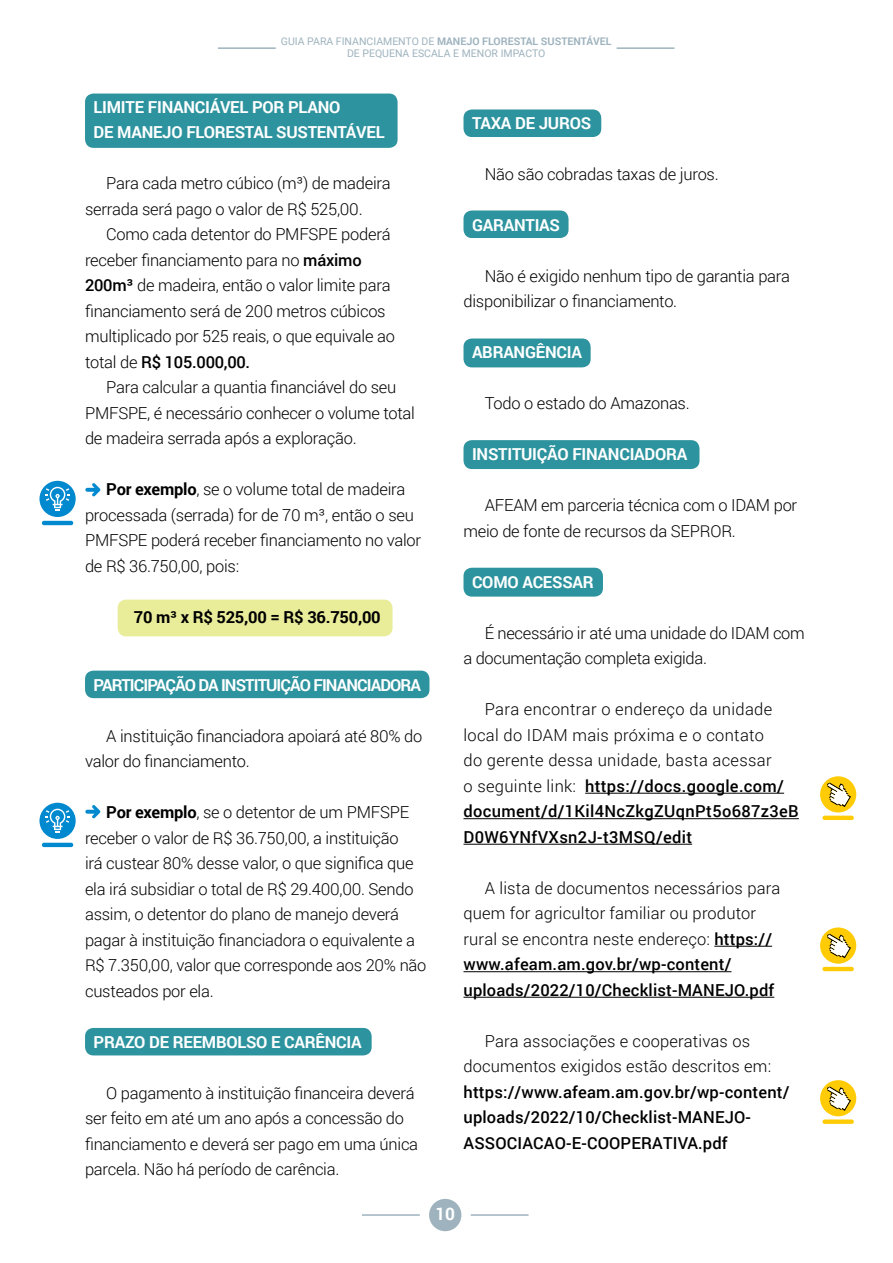
<style>
.page{position:relative;width:893px;height:1263px;background:#fff}
.page>*{position:absolute;margin:0;border:0;box-sizing:border-box;transform-origin:0 0}
.t1{font:700 17.25px "Roboto";color:#fff}
.t2{font:300 16.5px/25.5px "Roboto";letter-spacing:-.015em;color:#000}
.t3{font:300 16.5px/25.5px "Roboto";letter-spacing:.01em;color:#000}
.t4{font:300 16.5px/25.5px "Roboto";letter-spacing:.02em;color:#000}
.t5{font:700 16.5px "Roboto";letter-spacing:-.015em;color:#fff}
.t6{font:500 16.5px/25.5px "Roboto";letter-spacing:.01em;color:#000}
.t7{font:700 16.5px "Roboto";letter-spacing:-.015em;color:#000}
.t8{font:10.5px/12px "Roboto";color:#9eb3be;text-align:center}
.s1{font-weight:700}
.s2{font-weight:500}
</style>
<div class="page">
<div style="left:429px;top:1199px;width:32px;height:32px;background:#9eb3be;border-radius:50%"></div>
<hr style="left:471px;top:1214px;width:58px;height:2px;background:#9eb3be">
<hr style="left:362px;top:1214px;width:58px;height:2px;background:#9eb3be">
<hr style="left:617px;top:47px;width:57px;height:2px;background:#9eb3be">
<hr style="left:218px;top:47px;width:58px;height:2px;background:#9eb3be">
<div style="left:463px;top:109px;width:138px;height:28px;background:#2d939e;border-radius:9px"></div>
<div style="left:118px;top:600px;width:275px;height:36px;background:#e9ed9a;border-radius:9px"></div>
<div style="left:85px;top:1028px;width:287px;height:27px;background:#2d939e;border-radius:9px"></div>
<div style="left:85px;top:94px;width:313px;height:54px;background:#2d939e;border-radius:9px"></div>
<div style="left:463px;top:440px;width:236px;height:29px;background:#2d939e;border-radius:9px"></div>
<div style="left:463px;top:338px;width:128px;height:29px;background:#2d939e;border-radius:9px"></div>
<div style="left:463px;top:210px;width:105px;height:28px;background:#2d939e;border-radius:9px"></div>
<div style="left:463px;top:568px;width:140px;height:29px;background:#2d939e;border-radius:9px"></div>
<div style="left:85px;top:671px;width:344px;height:27px;background:#2d939e;border-radius:9px"></div>
<div style="left:820px;top:776px;width:36px;height:36px;background:#ffcb05;border-radius:50%"></div>
<svg style="left:827px;top:782px;width:24px;height:25px"></svg>
<hr style="left:822px;top:816px;width:32px;height:4px;background:#ffcb05;border-radius:2px">
<div style="left:820px;top:927px;width:36px;height:37px;background:#ffcb05;border-radius:50%"></div>
<svg style="left:827px;top:934px;width:24px;height:24px"></svg>
<hr style="left:822px;top:967px;width:32px;height:4px;background:#ffcb05;border-radius:2px">
<div style="left:820px;top:1080px;width:36px;height:36px;background:#ffcb05;border-radius:50%"></div>
<svg style="left:827px;top:1086px;width:24px;height:25px"></svg>
<div style="left:822px;top:1119px;width:32px;height:5px;background:#ffcb05;border-radius:2px"></div>
<div style="left:39px;top:481px;width:37px;height:36px;background:#0089cf;border-radius:50%"></div>
<hr style="left:42px;top:521px;width:31px;height:4px;background:#0089cf;border-radius:2px">
<svg style="left:45px;top:487px;width:25px;height:24px"></svg>
<svg style="left:85px;top:483px;width:15px;height:14px"></svg>
<div style="left:39px;top:803px;width:37px;height:36px;background:#0089cf;border-radius:50%"></div>
<hr style="left:42px;top:843px;width:31px;height:4px;background:#0089cf;border-radius:2px">
<svg style="left:45px;top:809px;width:25px;height:24px"></svg>
<svg style="left:85px;top:805px;width:15px;height:13px"></svg>
<hr style="left:585px;top:793px;width:199px;height:1px;background:#000">
<hr style="left:463px;top:818px;width:336px;height:1px;background:#000">
<hr style="left:463px;top:844px;width:229px;height:1px;background:#000">
<hr style="left:714px;top:946px;width:58px;height:1px;background:#000">
<hr style="left:463px;top:971px;width:268px;height:1px;background:#000">
<hr style="left:463px;top:997px;width:311px;height:1px;background:#000">
<p class="t8" style="left:281px;top:35px;width:332px">GUIA PARA FINANCIAMENTO DE <span class="s1">MANEJO FLORESTAL SUSTENTÁVEL<br></span>DE PEQUENA ESCALA E MENOR IMPACTO</p>
<p class="t5" style="left:94px;top:95px;width:18px">LIMITE</p>
<p class="t5" style="left:148px;top:95px;width:11px">FINANCIÁVEL</p>
<p class="t5" style="left:252px;top:95px;width:12px">POR</p>
<p class="t5" style="left:288px;top:95px;width:22px">PLANO</p>
<p class="t5" style="left:94px;top:121px;width:49px">DE MANEJO</p>
<p class="t5" style="left:186px;top:121px;width:20px">FLORESTAL</p>
<p class="t5" style="left:276px;top:121px;width:21px">SUSTENTÁVEL</p>
<p class="t2" style="left:85px;top:170px;width:307px;text-indent:21px">Para cada metro cúbico (m³) de madeira serrada será pago o valor de R$ 525,00.</p>
<p class="t2" style="left:85px;top:221px;width:311px;text-indent:21px">Como cada detentor do PMFSPE poderá receber financiamento para no <span class="s2">máximo 200m³</span> de madeira, então o valor limite para financiamento será de 200 metros cúbicos multiplicado por 525 reais, o que equivale ao total de <span class="s2">R$ 105.000,00.</span></p>
<p class="t2" style="left:85px;top:374px;width:331px;text-indent:21px">Para calcular a quantia financiável do seu<br>PMFSPE, é necessário conhecer o volume total de madeira serrada após a exploração.</p>
<p class="t2" style="left:85px;top:476px;width:338px;text-indent:21px"><span class="s1">POR EXEMPLO</span>, se o volume total de madeira processada (serrada) for de 70 m³, então o seu PMFSPE poderá receber financiamento no valor de R$ 36.750,00, pois:</p>
<p class="t7" style="left:134px;top:605px;width:248px">70 M³ X R$ 525,00 = R$ 36.750,00</p>
<p class="t5" style="left:94px;top:673px;width:18px">PARTICIPA</p>
<p class="t5" style="left:166px;top:673px;width:64px">ÇÃO DA INSTITUI</p>
<p class="t5" style="left:281px;top:673px;width:43px">ÇÃO FINANCIADORA</p>
<p class="t2" style="left:85px;top:722px;width:339px;text-indent:21px">A instituição financiadora apoiará até 80% do valor do financiamento.</p>
<p class="t2" style="left:85px;top:799px;width:343px;text-indent:21px"><span class="s1">POR EXEMPLO</span>, se o detentor de um PMFSPE receber o valor de R$ 36.750,00, a instituição<br>irá custear 80% desse valor, o que significa que ela irá subsidiar o total de R$ 29.400,00. Sendo assim, o detentor do plano de manejo deverá pagar à instituição financiadora o equivalente a R$ 7.350,00, valor que corresponde aos 20% não custeados por ela.</p>
<p class="t5" style="left:94px;top:1030px;width:91px">PRAZODE REEMBOLSO</p>
<p class="t5" style="left:271px;top:1030px;width:25px">E CAR</p>
<p class="t5" style="left:316px;top:1030px;width:20px">ÊNCIA</p>
<p class="t2" style="left:85px;top:1079px;width:335px;text-indent:21px">O pagamento à instituição financeira deverá ser feito em até um ano após a concessão do financiamento e deverá ser pago em uma única parcela. Não há período de carência.</p>
<p class="t5" style="left:472px;top:111px;width:88px">TAXA DE JUROS</p>
<p class="t2" style="left:485px;top:161px;width:235px">Não são cobradas taxas de juros.</p>
<p class="t5" style="left:472px;top:213px;width:22px">GARANTIAS</p>
<p class="t2" style="left:463px;top:263px;width:328px;text-indent:21px">Não é exigido nenhum tipo de garantia para disponibilizar o financiamento.</p>
<p class="t5" style="left:472px;top:341px;width:22px">ABRANG</p>
<p class="t5" style="left:536px;top:341px;width:20px">ÊNCIA</p>
<p class="t2" style="left:485px;top:390px;width:206px">Todo o estado do Amazonas.</p>
<p class="t5" style="left:472px;top:443px;width:14px">INSTITUI</p>
<p class="t5" style="left:537px;top:443px;width:46px">ÇÃO FINANCIADORA</p>
<p class="t2" style="left:463px;top:492px;width:335px;text-indent:21px">AFEAM em parceria técnica com o IDAM por meio de fonte de recursos da SEPROR.</p>
<p class="t5" style="left:472px;top:570px;width:23px">COMO</p>
<p class="t5" style="left:522px;top:570px;width:12px">ACESSAR</p>
<p class="t2" style="left:463px;top:620px;width:343px;text-indent:21px">É necessário ir até uma unidade do IDAM com a documentação completa exigida.</p>
<p class="t4" style="left:463px;top:696px;width:337px;text-indent:21px">Para encontrar o endereço da unidade local do IDAM mais próxima e o contato<br>do gerente dessa unidade, basta acessar<br>o seguinte link: <span class="s2">https://docs.google.com/ document/d/1Kil4NcZkgZUqnPt5o687z3eB D0W6YNfVXsn2J-t3MSQ/edit</span></p>
<p class="t3" style="left:463px;top:875px;width:318px;text-indent:21px">A lista de documentos necessários para quem for agricultor familiar ou produtor rural se encontra neste endereço: <span class="s2">https:// www.afeam.am.gov.br/wp-content/ uploads/2022/10/Checklist-MANEJO</span></p>
<p class="t6" style="left:745px;top:977px;width:31px">.pdf</p>
<p class="t3" style="left:464px;top:1028px;width:309px;text-align:center">Para associações e cooperativas os documentos exigidos estão descritos em:</p>
<p class="t6" style="left:464px;top:1079px;width:327px">https://www.afeam.am.gov.br/wp-content/ uploads/2022/10/Checklist-MANEJO</p>
<p class="t6" style="left:746px;top:1104px;width:7px">-</p>
<p class="t6" style="left:464px;top:1130px;width:12px">ASSOCIACAO</p>
<p class="t6" style="left:566px;top:1130px;width:32px">-E-COOPERATIVA</p>
<p class="t6" style="left:698px;top:1130px;width:31px">.pdf</p>
<p class="t1" style="left:435px;top:1202px;width:21px">10</p>
</div>
